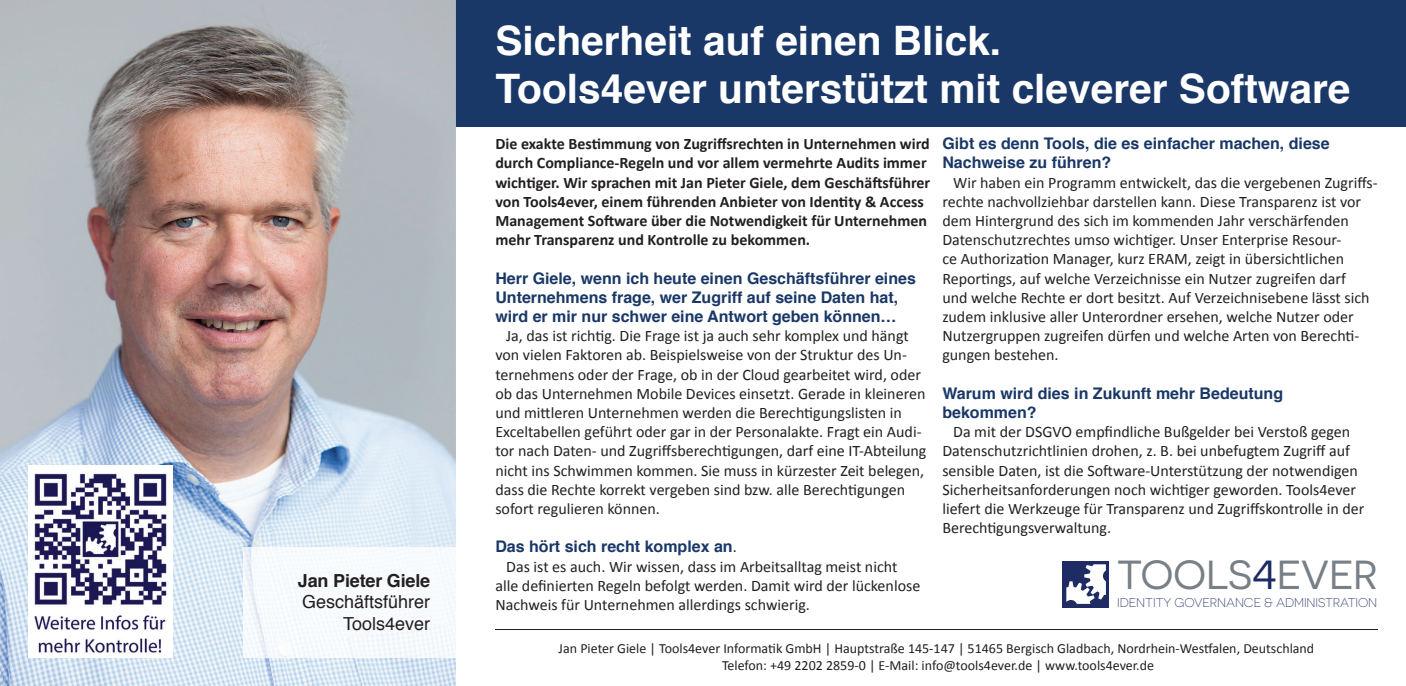
<style>
.page{position:relative;width:1406px;height:686px;background:#fff}
.page>*{position:absolute;margin:0;border:0;box-sizing:border-box;transform-origin:0 0}
.t1{font:700 40.6px/48.8px "Helvetica";color:#fff}
.t2{font:40.6px "Novecentosanswide";color:#778086}
.t3{font:18px/21.6px "Helvetica";color:#231f20;text-align:right}
.t4{font:700 18px "Helvetica";letter-spacing:-.01em;color:#231f20}
.t5{font:16px/19.2px "Calibri";color:#231f20}
.t6{font:700 16px/19.2px "Calibri";color:#231f20}
.t7{font:700 16px/19.2px "Helvetica";color:#1a3867}
.t8{font:14px/16.8px "Calibri";color:#231f20;text-align:center}
.t9{font:300 12.6px "Novecentosanswide";letter-spacing:-.005em;color:#1f2b65}
.s1{font-family:"Calibri";font-weight:400;color:#231f20}
.s2{color:#1f2b65}
</style>
<div class="page">
<div style="left:442px;top:0;width:964px;height:126px;background:#1a3867"></div>
<div style="left:1063px;top:561px;width:46px;height:46px;background:#1f2b65"></div>
<svg style="left:1066px;top:564px;width:40px;height:40px"></svg>
<img style="left:0;top:0;width:456px;height:686px">
<img style="left:244px;top:547px;width:212px;height:111px">
<img style="left:28px;top:465px;width:145px;height:193px">
<hr style="left:495px;top:630px;width:883px;height:1px;background:#231f20">
<p class="t4" style="left:298px;top:566px;width:134px">Jan Pieter Giele</p>
<p class="t3" style="left:302px;top:592px;width:130px">Geschäftsführer<br>Tools4ever</p>
<h1 class="t1" style="left:495px;top:16px;width:857px">Sicherheit auf einen Blick.<br>Tools4ever unterstützt mit cleverer Software</h1>
<p class="t6" style="left:495px;top:134px;width:436px">Die exakte Bestimmung von Zugriffsrechten in Unternehmen wird durch Compliance-Regeln und vor allem vermehrte Audits immer wichtiger. Wir sprachen mit Jan Pieter Giele, dem Geschäftsführer von Tools4ever, einem führenden Anbieter von Identity &amp; Access Management Software über die Notwendigkeit für Unternehmen mehr Transparenz und Kontrolle zu bekommen.</p>
<p class="t7" style="left:495px;top:269px;width:422px">Herr Giele, wenn ich heute einen Geschäftsführer eines<br>Unternehmens frage, wer Zugriff auf seine Daten hat, wird er mir nur schwer eine Antwort geben können…</p>
<p class="t5" style="left:495px;top:326px;width:433px;text-indent:11px">Ja, das ist richtig. Die Frage ist ja auch sehr komplex und hängt von vielen Faktoren ab. Beispielsweise von der Struktur des Un&shy;ternehmens oder der Frage, ob in der Cloud gearbeitet wird, oder ob das Unternehmen Mobile Devices einsetzt. Gerade in kleineren und mittleren Unternehmen werden die Berechtigungslisten in Exceltabellen geführt oder gar in der Personalakte. Fragt ein Audi&shy;tor nach Daten- und Zugriffsberechtigungen, darf eine IT-Abteilung nicht ins Schwimmen kommen. Sie muss in kürzester Zeit belegen, dass die Rechte korrekt vergeben sind bzw. alle Berechtigungen sofort regulieren können.</p>
<p class="t7" style="left:495px;top:537px;width:243px">Das hört sich recht komplex an<span class="s1">.</span></p>
<p class="t5" style="left:495px;top:557px;width:426px;text-indent:11px">Das ist es auch. Wir wissen, dass im Arbeitsalltag meist nicht alle definierten Regeln befolgt werden. Damit wird der lückenlose<br>Nachweis für Unternehmen allerdings schwierig.</p>
<p class="t7" style="left:942px;top:134px;width:389px">Gibt es denn Tools, die es einfacher machen, diese<br>Nachweise zu führen?</p>
<p class="t5" style="left:942px;top:173px;width:437px;text-indent:11px">Wir haben ein Programm entwickelt, das die vergebenen Zugriffs&shy;rechte nachvollziehbar darstellen kann. Diese Transparenz ist vor dem Hintergrund des sich im kommenden Jahr verschärfenden Datenschutzrechtes umso wichtiger. Unser Enterprise Resour-<br>ce Authorization Manager, kurz ERAM, zeigt in übersichtlichen Reportings, auf welche Verzeichnisse ein Nutzer zugreifen darf<br>und welche Rechte er dort besitzt. Auf Verzeichnisebene lässt sich zudem inklusive aller Unterordner ersehen, welche Nutzer oder Nutzergruppen zugreifen dürfen und welche Arten von Berechti&shy;gungen bestehen.</p>
<p class="t7" style="left:942px;top:384px;width:342px">Warum wird dies in Zukunft mehr Bedeutung bekommen?</p>
<p class="t5" style="left:942px;top:422px;width:424px;text-indent:11px">Da mit der DSGVO empfindliche Bußgelder bei Verstoß gegen Datenschutzrichtlinien drohen, z. B. bei unbefugtem Zugriff auf sensible Daten, ist die Software-Unterstützung der notwendigen Sicherheitsanforderungen noch wichtiger geworden. Tools4ever liefert die Werkzeuge für Transparenz und Zugriffskontrolle in der Berechtigungsverwaltung.</p>
<h1 class="t2" style="left:1117px;top:552px;width:263px">TOOLS<span class="s2">4</span>EVER</h1>
<p class="t9" style="left:1117px;top:596px;width:261px">IDENTITY GOVERNANCE &amp; ADMINISTRATION</p>
<p class="t8" style="left:559px;top:640px;width:757px">Jan Pieter Giele | Tools4ever Informatik GmbH | Hauptstraße 145-147 | 51465 Bergisch Gladbach, Nordrhein-Westfalen, Deutschland<br>Telefon: +49 2202 2859-0 | E-Mail: info@tools4ever.de | www.tools4ever.de</p>
</div>
